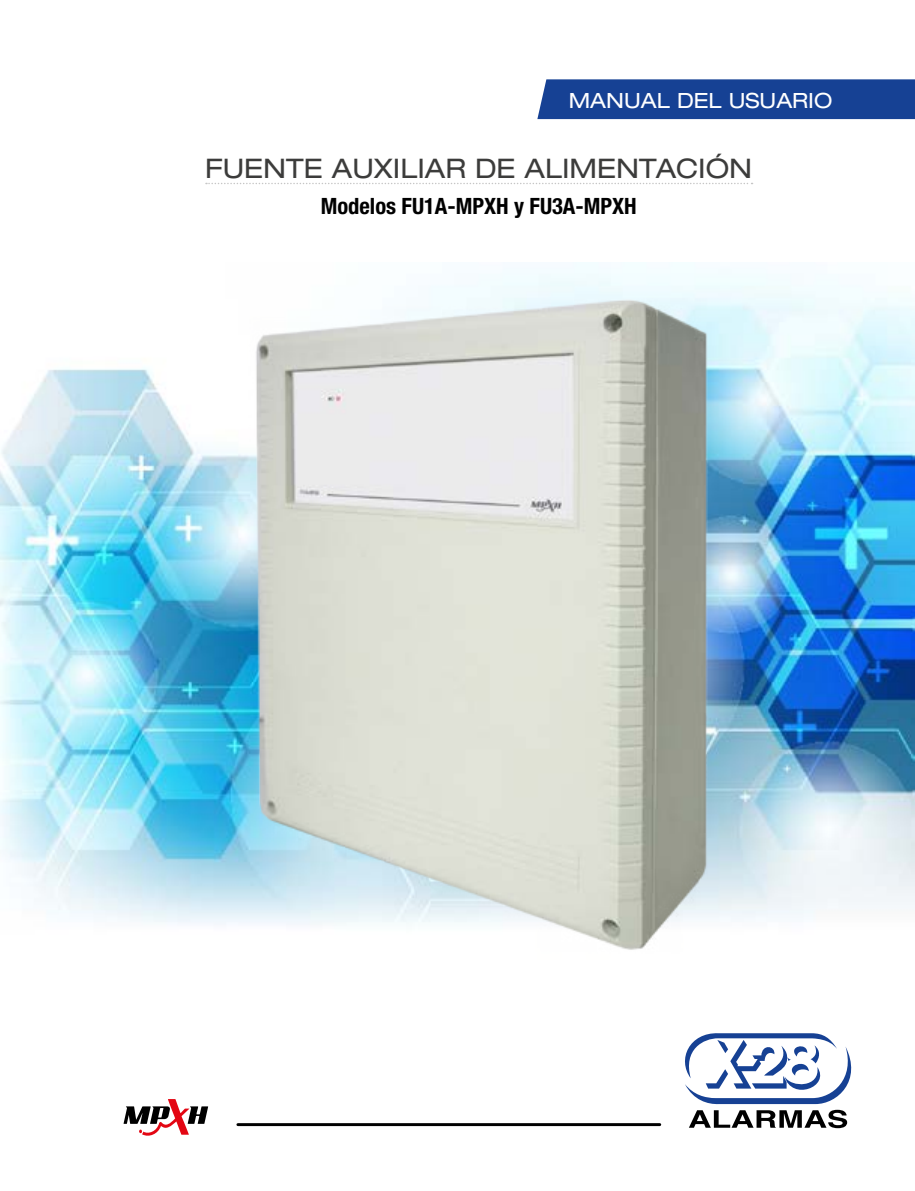
<style>
.page{position:relative;width:915px;height:1191px;background:#fff}
.page>*{position:absolute;margin:0;border:0;box-sizing:border-box;transform-origin:0 0}
.t1{font:expanded 27px "Helvetica Neue LT Std";color:#3c3c3b}
.t2{font:700 condensed 22.5px "Helvetica Neue LT Std";color:#000}
.t3{font:expanded 21px "Helvetica Neue LT Std";color:#fff}
</style>
<div class="page">
<img style="left:0;top:262px;width:914px;height:663px">
<svg style="left:206px;top:183px;width:546px;height:1px"></svg>
<img style="left:225px;top:293px;width:506px;height:657px">
<svg style="left:123px;top:1099px;width:85px;height:37px"></svg>
<svg style="left:685px;top:1033px;width:167px;height:95px"></svg>
<hr style="left:238px;top:1123px;width:421px;height:3px;background:#000">
<div style="left:537px;top:79px;width:377px;height:40px;background:#164194"></div>
<p class="t3" style="left:568px;top:88px;width:265px">MANUAL DEL USUARIO</p>
<p class="t1" style="left:205px;top:152px;width:548px">FUENTE AUXILIAR DE ALIMENTACIÓN</p>
<p class="t2" style="left:321px;top:192px;width:317px">Modelos FU1A-MPXH y FU3A-MPXH</p>
</div>
